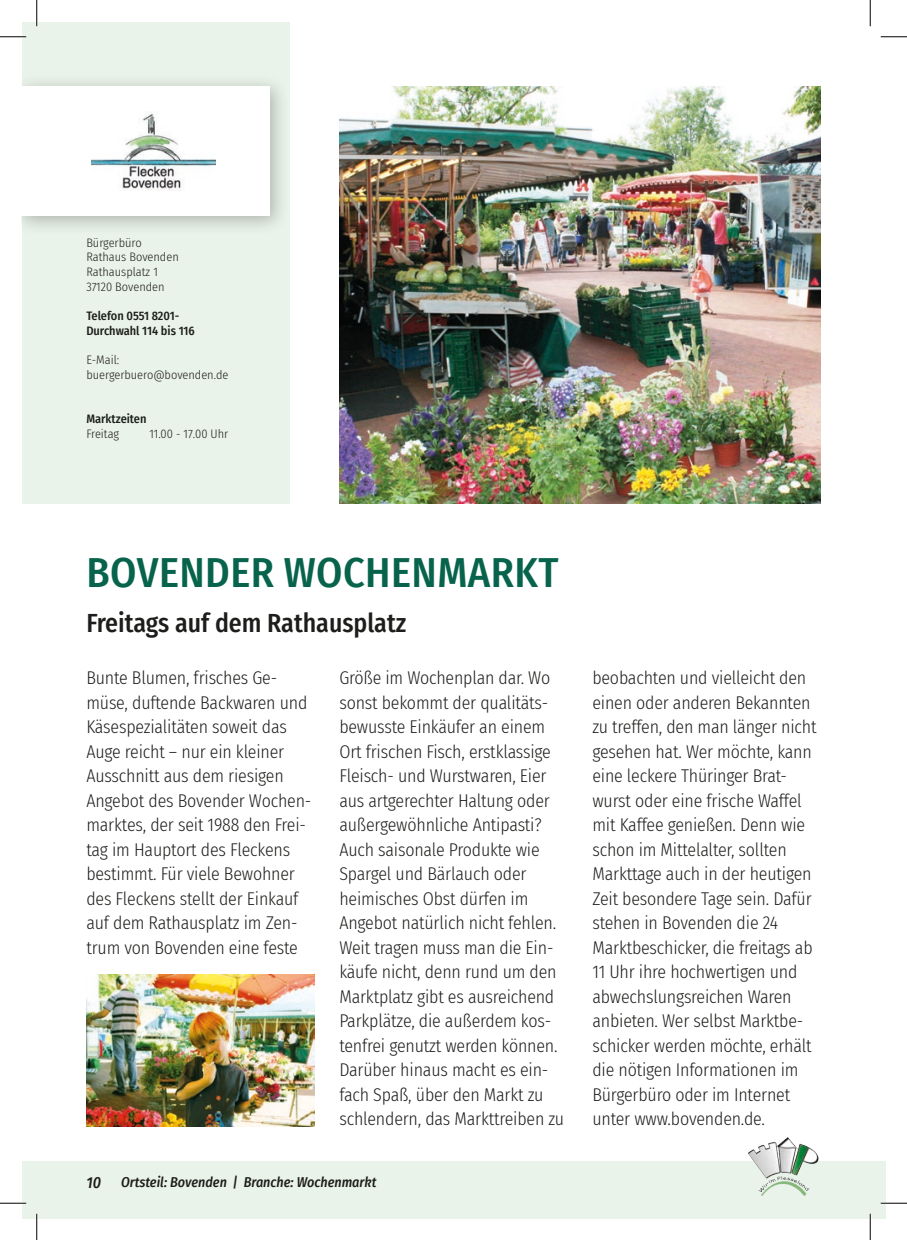
<style>
.page{position:relative;width:907px;height:1240px;background:#fff}
.page>*{position:absolute;margin:0;border:0;box-sizing:border-box;transform-origin:0 0}
.t1{font:500 42px "Fira Sans Condensed";letter-spacing:.01em;color:#07634b}
.t2{font:500 26.25px "Fira Sans Condensed";color:#1d1d1b}
.t3{font:300 18.38px/24.5px "Fira Sans Condensed";letter-spacing:-.01em;color:#1d1d1b}
.t4{font:italic 500 15.75px "Fira Sans Condensed";color:#1d1d1b}
.t5{font:italic 500 14px "Fira Sans Condensed";color:#1d1d1b}
.t6{font:300 12.25px/14.7px "Fira Sans Condensed";color:#1d1d1b}
.t7{font:500 12.25px/14.7px "Fira Sans Condensed";color:#1d1d1b}
</style>
<div class="page">
<div style="left:22px;top:1160px;width:848px;height:57px;background:#e9f3e9"></div>
<div style="left:870px;top:1160px;width:15px;height:57px;background:#e9f3e9"></div>
<img style="left:746px;top:1137px;width:75px;height:59px">
<div style="left:22px;top:22px;width:268px;height:481px;background:#e9f3e9"></div>
<img style="left:339px;top:86px;width:482px;height:417px">
<img style="left:86px;top:974px;width:229px;height:152px">
<div style="left:22px;top:73px;width:268px;height:162px;background:#1d1d1b;opacity:.3"></div>
<div style="left:22px;top:86px;width:248px;height:129px;background:#fff"></div>
<img style="left:91px;top:112px;width:125px;height:78px">
<hr style="left:0;top:36px;width:26px;height:2px;background:#fff">
<hr style="left:0;top:1201px;width:26px;height:3px;background:#fff">
<hr style="left:881px;top:1201px;width:26px;height:3px;background:#fff">
<hr style="left:36px;top:0;width:2px;height:26px;background:#fff">
<hr style="left:36px;top:1213px;width:2px;height:26px;background:#fff">
<hr style="left:869px;top:1213px;width:2px;height:26px;background:#fff">
<svg style="left:0;top:36px;width:26px;height:1px"></svg>
<svg style="left:881px;top:36px;width:26px;height:1px"></svg>
<svg style="left:0;top:1202px;width:26px;height:1px"></svg>
<svg style="left:881px;top:1202px;width:26px;height:1px"></svg>
<svg style="left:36px;top:0;width:1px;height:26px"></svg>
<svg style="left:36px;top:1213px;width:1px;height:26px"></svg>
<svg style="left:870px;top:0;width:1px;height:26px"></svg>
<svg style="left:870px;top:1213px;width:1px;height:26px"></svg>
<p class="t6" style="left:86px;top:235px;width:94px">Bürgerbüro<br>Rathaus Bovenden<br>Rathausplatz 1<br>37120 Bovenden</p>
<p class="t7" style="left:86px;top:308px;width:110px">Telefon 0551 8201-<br>Durchwahl 114 bis 116</p>
<p class="t6" style="left:86px;top:353px;width:144px">E-Mail: buergerbuero@bovenden.de</p>
<p class="t7" style="left:86px;top:411px;width:62px">Marktzeiten</p>
<p class="t6" style="left:86px;top:426px;width:34px">Freitag</p>
<p class="t6" style="left:149px;top:426px;width:81px">11.00 - 17.00 Uhr</p>
<h1 class="t1" style="left:87px;top:539px;width:474px">BOVENDER WOCHENMARKT</h1>
<h2 class="t2" style="left:86px;top:602px;width:321px">Freitags auf dem Rathausplatz</h2>
<p class="t3" style="left:86px;top:665px;width:226px">Bunte Blumen, frisches Ge&shy;müse, duftende Backwaren und<br>Käsespezialitäten soweit das<br>Auge reicht – nur ein kleiner<br>Ausschnitt aus dem riesigen<br>Angebot des Bovender Wochen&shy;marktes, der seit 1988 den Frei&shy;tag im Hauptort des Fleckens bestimmt. Für viele Bewohner des Fleckens stellt der Einkauf auf dem Rathausplatz im Zen&shy;trum von Bovenden eine feste</p>
<p class="t3" style="left:339px;top:665px;width:226px">Größe im Wochenplan dar. Wo sonst bekommt der qualitäts&shy;bewusste Einkäufer an einem<br>Ort frischen Fisch, erstklassige<br>Fleisch- und Wurstwaren, Eier aus artgerechter Haltung oder außergewöhnliche Antipasti?<br>Auch saisonale Produkte wie<br>Spargel und Bärlauch oder heimisches Obst dürfen im<br>Angebot natürlich nicht fehlen.<br>Weit tragen muss man die Ein&shy;käufe nicht, denn rund um den<br>Marktplatz gibt es ausreichend<br>Parkplätze, die außerdem kos&shy;tenfrei genutzt werden können.<br>Darüber hinaus macht es ein&shy;fach Spaß, über den Markt zu schlendern, das Markttreiben zu</p>
<p class="t3" style="left:592px;top:665px;width:226px">beobachten und vielleicht den einen oder anderen Bekannten zu treffen, den man länger nicht gesehen hat. Wer möchte, kann eine leckere Thüringer Brat&shy;wurst oder eine frische Waffel mit Kaffee genießen. Denn wie schon im Mittelalter, sollten<br>Markttage auch in der heutigen<br>Zeit besondere Tage sein. Dafür stehen in Bovenden die 24<br>Marktbeschicker, die freitags ab<br>11 Uhr ihre hochwertigen und abwechslungsreichen Waren anbieten. Wer selbst Marktbe&shy;schicker werden möchte, erhält die nötigen Informationen im<br>Bürgerbüro oder im Internet unter www.bovenden.de.</p>
<p class="t4" style="left:86px;top:1170px;width:16px">10</p>
<p class="t5" style="left:121px;top:1170px;width:257px">Ortsteil: Bovenden | Branche: Wochenmarkt</p>
</div>
